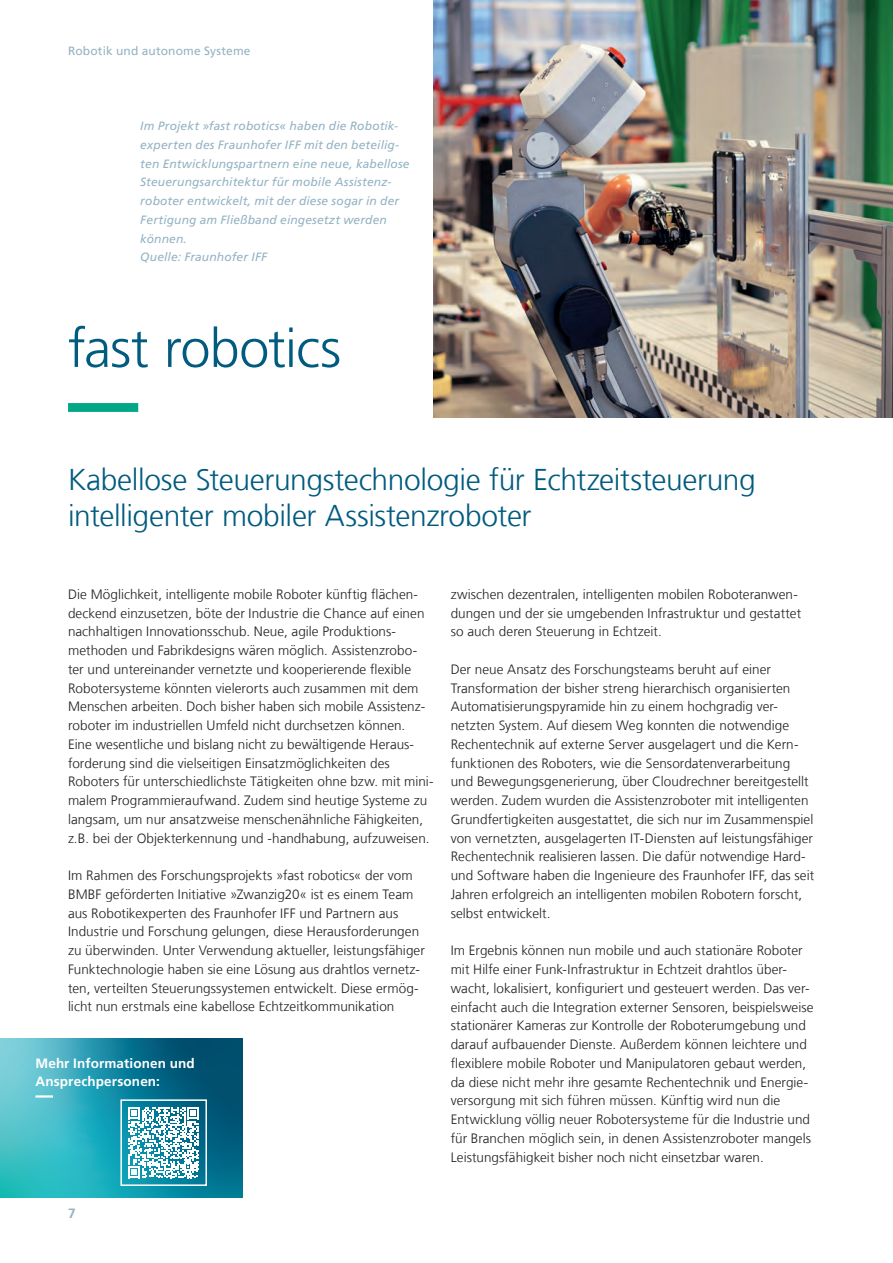
<style>
.page{position:relative;width:893px;height:1263px;background:#fff}
.page>*{position:absolute;margin:0;border:0;box-sizing:border-box;transform-origin:0 0}
.t1{font:300 54px "Frutiger LT Com";letter-spacing:-.015em;color:#005b7f}
.t2{font:300 30px/36px "Frutiger LT Com";letter-spacing:-.015em;color:#005b7f}
.t3{font:300 13.5px/18.8px "Frutiger LT Com";letter-spacing:.005em;color:#231f20}
.t4{font:700 13.5px/18.8px "Frutiger LT Com";letter-spacing:.01em;color:#fff}
.t5{font:700 13.5px "Frutiger LT Com";color:#93b3c3}
.t6{font:italic 12px/18.8px "Frutiger LT Com";letter-spacing:.015em;color:#93b3c3}
.t7{font:12px "Frutiger LT Com";letter-spacing:.015em;color:#93b3c3}
</style>
<div class="page">
<img style="left:434px;top:0;width:459px;height:417px">
<svg style="left:0;top:1038px;width:242px;height:159px;background:#2394a9"></svg>
<svg style="left:35px;top:1095px;width:177px;height:2px"></svg>
<svg style="left:68px;top:403px;width:748px;height:9px"></svg>
<svg style="left:128px;top:1107px;width:71px;height:71px"></svg>
<div style="left:120px;top:1099px;width:87px;height:87px;border:2px solid #fff"></div>
<p class="t7" style="left:68px;top:44px;width:184px">Robotik und autonome Systeme</p>
<p class="t6" style="left:140px;top:117px;width:271px">Im Projekt »fast robotics« haben die Robotik&shy;experten des Fraunhofer IFF mit den beteilig&shy;ten Entwicklungspartnern eine neue, kabellose Steuerungsarchitektur für mobile Assistenz&shy;roboter entwickelt, mit der diese sogar in der Fertigung am Fließband eingesetzt werden können.<br>Quelle: Fraunhofer IFF</p>
<h1 class="t1" style="left:68px;top:317px;width:275px">fast robotics</h1>
<h2 class="t2" style="left:68px;top:462px;width:689px">Kabellose Steuerungstechnologie für Echtzeitsteuerung intelligenter mobiler Assistenzroboter</h2>
<p class="t3" style="left:68px;top:585px;width:367px">Die Möglichkeit, intelligente mobile Roboter künftig flächen&shy;deckend einzusetzen, böte der Industrie die Chance auf einen nachhaltigen Innovationsschub. Neue, agile Produktions&shy;methoden und Fabrikdesigns wären möglich. Assistenzrobo&shy;ter und untereinander vernetzte und kooperierende flexible Robotersysteme könnten vielerorts auch zusammen mit dem Menschen arbeiten. Doch bisher haben sich mobile Assistenz&shy;roboter im industriellen Umfeld nicht durchsetzen können.<br>Eine wesentliche und bislang nicht zu bewältigende Heraus&shy;forderung sind die vielseitigen Einsatzmöglichkeiten des Roboters für unterschiedlichste Tätigkeiten ohne bzw. mit mini&shy;malem Programmieraufwand. Zudem sind heutige Systeme zu langsam, um nur ansatzweise menschenähnliche Fähigkeiten, z.B. bei der Objekterkennung und -handhabung, aufzuweisen.</p>
<p class="t3" style="left:68px;top:866px;width:358px">Im Rahmen des Forschungsprojekts »fast robotics« der vom BMBF geförderten Initiative »Zwanzig20« ist es einem Team aus Robotikexperten des Fraunhofer IFF und Partnern aus Industrie und Forschung gelungen, diese Herausforderungen zu überwinden. Unter Verwendung aktueller, leistungsfähiger Funktechnologie haben sie eine Lösung aus drahtlos vernetz&shy;ten, verteilten Steuerungssystemen entwickelt. Diese ermög&shy;licht nun erstmals eine kabellose Echtzeitkommunikation</p>
<p class="t4" style="left:35px;top:1054px;width:161px">Mehr Informationen und<br>Ansprechpersonen:</p>
<p class="t5" style="left:68px;top:1205px;width:9px">7</p>
<p class="t3" style="left:451px;top:585px;width:352px">zwischen dezentralen, intelligenten mobilen Roboteranwen&shy;dungen und der sie umgebenden Infrastruktur und gestattet so auch deren Steuerung in Echtzeit.</p>
<p class="t3" style="left:451px;top:660px;width:365px">Der neue Ansatz des Forschungsteams beruht auf einer Transformation der bisher streng hierarchisch organisierten Automatisierungspyramide hin zu einem hochgradig ver&shy;netzten System. Auf diesem Weg konnten die notwendige Rechentechnik auf externe Server ausgelagert und die Kern&shy;funktionen des Roboters, wie die Sensordatenverarbeitung und Bewegungsgenerierung, über Cloudrechner bereitgestellt werden. Zudem wurden die Assistenzroboter mit intelligenten Grundfertigkeiten ausgestattet, die sich nur im Zusammenspiel von vernetzten, ausgelagerten IT-Diensten auf leistungsfähiger Rechentechnik realisieren lassen. Die dafür notwendige Hard&shy;und Software haben die Ingenieure des Fraunhofer IFF, das seit Jahren erfolgreich an intelligenten mobilen Robotern forscht, selbst entwickelt.</p>
<p class="t3" style="left:451px;top:941px;width:364px">Im Ergebnis können nun mobile und auch stationäre Roboter mit Hilfe einer Funk-Infrastruktur in Echtzeit drahtlos über&shy;wacht, lokalisiert, konfiguriert und gesteuert werden. Das ver&shy;einfacht auch die Integration externer Sensoren, beispielsweise stationärer Kameras zur Kontrolle der Roboterumgebung und darauf aufbauender Dienste. Außerdem können leichtere und flexiblere mobile Roboter und Manipulatoren gebaut werden, da diese nicht mehr ihre gesamte Rechentechnik und Energie&shy;versorgung mit sich führen müssen. Künftig wird nun die Entwicklung völlig neuer Robotersysteme für die Industrie und für Branchen möglich sein, in denen Assistenzroboter mangels Leistungsfähigkeit bisher noch nicht einsetzbar waren.</p>
</div>
